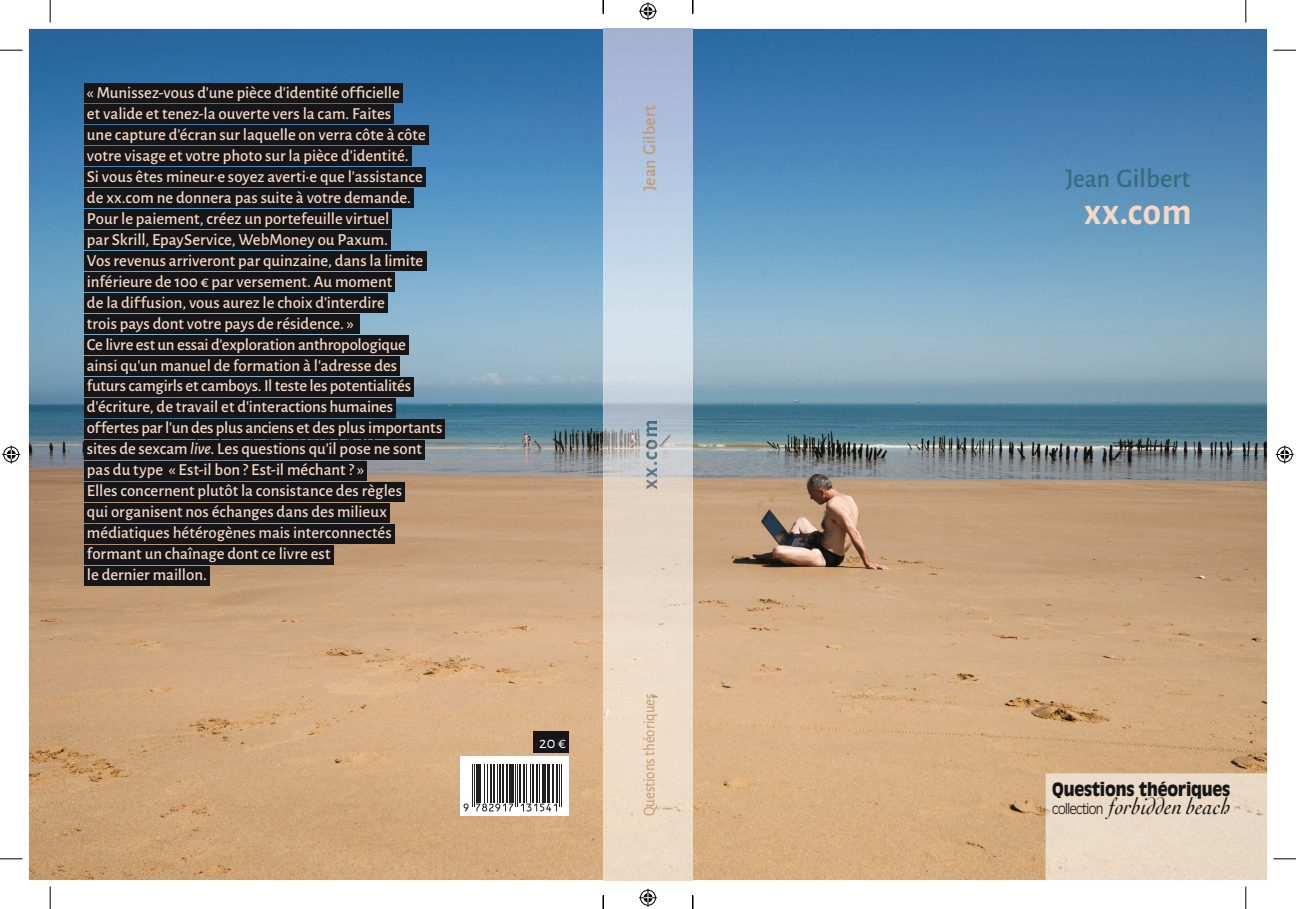
<style>
.page{position:relative;width:1296px;height:909px;background:#fff}
.page>*{position:absolute;margin:0;border:0;box-sizing:border-box;transform-origin:0 0}
.t1{font:700 39px "Alegreya Sans";color:#f5d8c4;scale:.95 1}
.t2{font:500 27px "Alegreya Sans";color:#376c7f;scale:.94 1}
.t3{font:italic 23.55px "Cochin";letter-spacing:.01em;color:#161517;scale:.91 1}
.t4{font:900 18px "Antique Olive";letter-spacing:-.01em;color:#161517;scale:.9 1}
.t5{font:500 18px "Alegreya Sans";color:#c5996d}
.t6{font:500 16.8px/21px "Alegreya Sans";color:#f5d8c4}
.t7{font:16.5px "Alegreya Sans";color:#c5996d;scale:.9 1}
.t8{font:16.5px "Alegreya Sans";color:#fff}
.s1{font-style:italic}
.s2{font-family:"Antique Olive";font-weight:300;font-style:normal;font-size:13.8px}
</style>
<div class="page">
<img style="left:29px;top:29px;width:1237px;height:850px">
<img style="left:603px;top:29px;width:89px;height:850px">
<img style="left:646px;top:420px;width:11px;height:69px">
<div style="left:84px;top:83px;width:318px;height:20px;background:#161517"></div>
<div style="left:84px;top:104px;width:310px;height:19px;background:#161517"></div>
<div style="left:84px;top:125px;width:344px;height:19px;background:#161517"></div>
<div style="left:84px;top:146px;width:327px;height:19px;background:#161517"></div>
<div style="left:84px;top:167px;width:341px;height:19px;background:#161517"></div>
<div style="left:84px;top:188px;width:330px;height:19px;background:#161517"></div>
<div style="left:84px;top:209px;width:308px;height:19px;background:#161517"></div>
<div style="left:84px;top:230px;width:307px;height:19px;background:#161517"></div>
<div style="left:84px;top:251px;width:342px;height:19px;background:#161517"></div>
<div style="left:84px;top:272px;width:311px;height:19px;background:#161517"></div>
<div style="left:84px;top:293px;width:304px;height:19px;background:#161517"></div>
<div style="left:84px;top:314px;width:275px;height:19px;background:#161517"></div>
<div style="left:84px;top:335px;width:324px;height:19px;background:#161517"></div>
<div style="left:84px;top:356px;width:315px;height:19px;background:#161517"></div>
<div style="left:84px;top:377px;width:330px;height:19px;background:#161517"></div>
<div style="left:84px;top:398px;width:311px;height:19px;background:#161517"></div>
<div style="left:84px;top:419px;width:361px;height:19px;background:#161517"></div>
<div style="left:84px;top:440px;width:340px;height:19px;background:#161517"></div>
<div style="left:84px;top:461px;width:283px;height:19px;background:#161517"></div>
<div style="left:84px;top:481px;width:321px;height:20px;background:#161517"></div>
<div style="left:84px;top:502px;width:305px;height:20px;background:#161517"></div>
<div style="left:84px;top:523px;width:310px;height:20px;background:#161517"></div>
<div style="left:84px;top:544px;width:249px;height:20px;background:#161517"></div>
<div style="left:84px;top:565px;width:126px;height:20px;background:#161517"></div>
<div style="left:1045px;top:773px;width:221px;height:106px;background:#ead9c6"></div>
<div style="left:533px;top:731px;width:36px;height:21px;background:#161517"></div>
<svg style="left:460px;top:756px;width:109px;height:59px"></svg>
<svg style="left:463px;top:803px;width:5px;height:8px"></svg>
<hr style="left:472px;top:763px;width:1px;height:43px;background:#231f20">
<hr style="left:473px;top:763px;width:1px;height:43px;background:#231f20">
<hr style="left:475px;top:763px;width:3px;height:39px;background:#231f20">
<hr style="left:479px;top:763px;width:2px;height:39px;background:#231f20">
<hr style="left:484px;top:763px;width:1px;height:39px;background:#231f20">
<hr style="left:487px;top:763px;width:1px;height:39px;background:#231f20">
<hr style="left:489px;top:763px;width:2px;height:39px;background:#231f20">
<hr style="left:492px;top:763px;width:2px;height:39px;background:#231f20">
<hr style="left:497px;top:763px;width:1px;height:39px;background:#231f20">
<hr style="left:499px;top:763px;width:2px;height:39px;background:#231f20">
<hr style="left:502px;top:763px;width:2px;height:39px;background:#231f20">
<hr style="left:505px;top:763px;width:2px;height:39px;background:#231f20">
<svg style="left:476px;top:803px;width:37px;height:8px"></svg>
<hr style="left:508px;top:763px;width:3px;height:39px;background:#231f20">
<hr style="left:512px;top:763px;width:2px;height:39px;background:#231f20">
<hr style="left:515px;top:763px;width:1px;height:43px;background:#231f20">
<hr style="left:517px;top:763px;width:1px;height:43px;background:#231f20">
<hr style="left:519px;top:763px;width:2px;height:39px;background:#231f20">
<hr style="left:522px;top:763px;width:2px;height:39px;background:#231f20">
<hr style="left:525px;top:763px;width:1px;height:39px;background:#231f20">
<hr style="left:530px;top:763px;width:1px;height:39px;background:#231f20">
<hr style="left:532px;top:763px;width:2px;height:39px;background:#231f20">
<hr style="left:536px;top:763px;width:2px;height:39px;background:#231f20">
<hr style="left:538px;top:763px;width:1px;height:39px;background:#231f20">
<hr style="left:541px;top:763px;width:3px;height:39px;background:#231f20">
<hr style="left:545px;top:763px;width:1px;height:39px;background:#231f20">
<hr style="left:547px;top:763px;width:3px;height:39px;background:#231f20">
<svg style="left:520px;top:803px;width:37px;height:8px"></svg>
<hr style="left:552px;top:763px;width:2px;height:39px;background:#231f20">
<hr style="left:555px;top:763px;width:2px;height:39px;background:#231f20">
<hr style="left:558px;top:763px;width:1px;height:43px;background:#231f20">
<hr style="left:560px;top:763px;width:1px;height:43px;background:#231f20">
<svg style="left:0;top:50px;width:22px;height:1px"></svg>
<svg style="left:1273px;top:50px;width:22px;height:1px"></svg>
<svg style="left:0;top:858px;width:22px;height:1px"></svg>
<svg style="left:1273px;top:858px;width:22px;height:1px"></svg>
<svg style="left:50px;top:0;width:1px;height:23px"></svg>
<svg style="left:50px;top:886px;width:1px;height:22px"></svg>
<svg style="left:1245px;top:0;width:1px;height:23px"></svg>
<svg style="left:1245px;top:886px;width:1px;height:22px"></svg>
<svg style="left:639px;top:2px;width:18px;height:18px"></svg>
<svg style="left:639px;top:888px;width:18px;height:18px"></svg>
<svg style="left:2px;top:445px;width:18px;height:18px"></svg>
<svg style="left:1275px;top:445px;width:18px;height:18px"></svg>
<svg style="left:602px;top:0;width:2px;height:14px"></svg>
<svg style="left:602px;top:895px;width:2px;height:13px"></svg>
<svg style="left:692px;top:0;width:1px;height:14px"></svg>
<svg style="left:692px;top:895px;width:1px;height:13px"></svg>
<p class="t6" style="left:87px;top:81px;width:357px;text-indent:10px">Munissez-vous d'une pièce d'identité officielle<br>et valide et tenez-la ouverte vers la cam. Faites<br>une capture d'écran sur laquelle on verra côte à côte votre visage et votre photo sur la pièce d'identité.<br>Si vous êtes mineur·e soyez averti·e que l'assistance de xx.com ne donnera pas suite à votre demande.<br>Pour le paiement, créez un portefeuille virtuel<br>par Skrill, EpayService, WebMoney ou Paxum.<br>Vos revenus arriveront par quinzaine, dans la limite inférieure de 100 € par versement. Au moment<br>de la diffusion, vous aurez le choix d'interdire<br>trois pays dont votre pays de résidence.<br>Ce livre est un essai d'exploration anthropologique<br>ainsi qu'un manuel de formation à l'adresse des<br>futurs camgirls et camboys. Il teste les potentialités d'écriture, de travail et d'inter actions humaines offertes par l'un des plus anciens et des plus importants sites de sexcam <span class="s1">live</span>. Les questions qu'il pose ne sont pas du type Est-il bon ? Est-il méchant ?<br>Elles concernent plutôt la consistance des règles<br>qui organisent nos échanges dans des milieux médiatiques hétérogènes mais interconnectés formant un chaînage dont ce livre est<br>le dernier maillon.</p>
<p class="t5" style="left:636px;top:191px;width:87px;rotate:-90deg">Jean Gilbert</p>
<p class="t8" style="left:539px;top:731px;width:28px">20 €</p>
<p class="t7" style="left:638px;top:815px;width:138px;rotate:-90deg">Questions théoriques</p>
<h2 class="t2" style="left:1065px;top:159px;width:134px">Jean Gilbert</h2>
<h1 class="t1" style="left:1084px;top:183px;width:114px">xx.com</h1>
<p class="t4" style="left:1051px;top:778px;width:199px">Questions théoriques</p>
<h3 class="t3" style="left:1051px;top:790px;width:197px"><span class="s2">collection</span> forbidden beach</h3>
</div>
